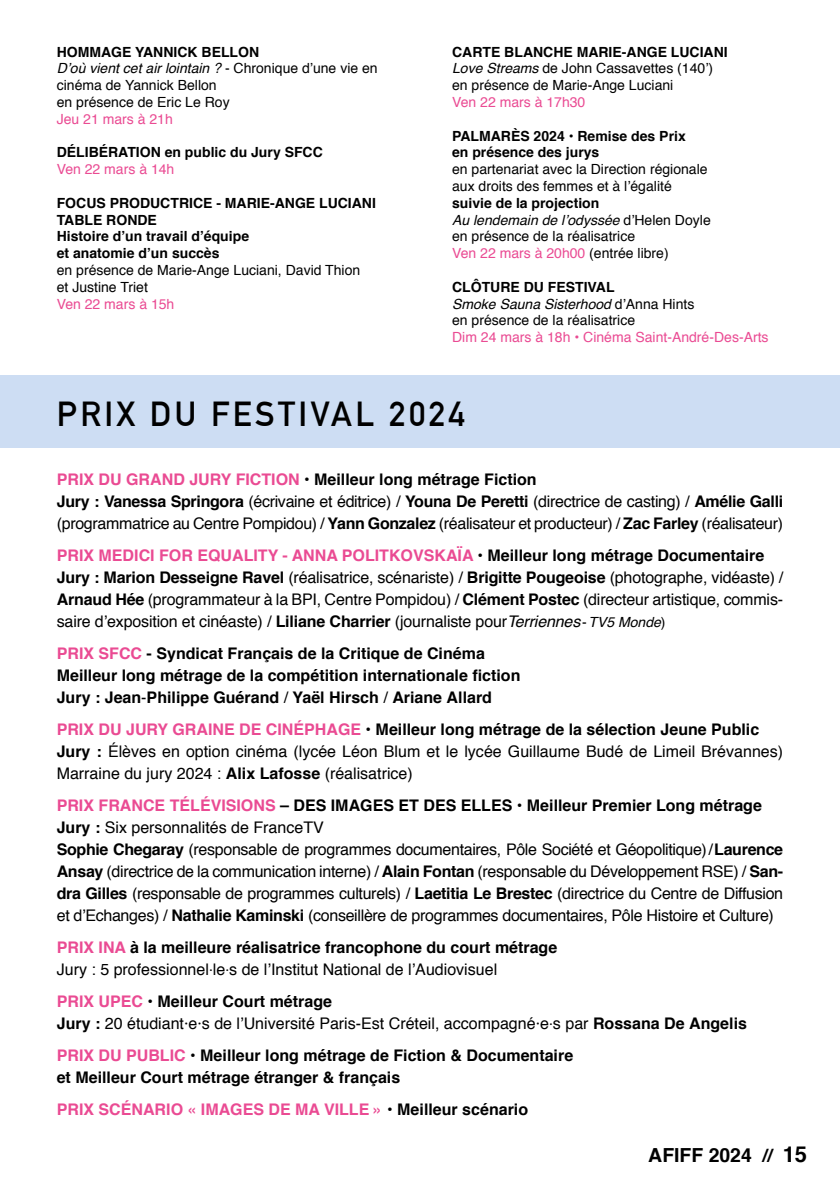
<style>
.page{position:relative;width:840px;height:1191px;background:#fff}
.page>*{position:absolute;margin:0;border:0;box-sizing:border-box;transform-origin:0 0}
.t1{font:700 34px "DIN Alternate";letter-spacing:.1em;color:#000}
.t2{font:700 19.4px "Helvetica";color:#000}
.t3{font:16px/22px "Helvetica";letter-spacing:-.01em;color:#000}
.t4{font:700 16px/22px "Helvetica";color:#000}
.t5{font:700 16px "Helvetica";color:#ea4b93}
.t6{font:14px/16.8px "Helvetica";color:#000}
.t7{font:700 14px/16.8px "Helvetica";color:#000}
.t8{font:14px "Helvetica";color:#ea4b93}
.s1{font-weight:700}
.s2{font-style:italic}
.s3{color:#ea4b93}
.s4{font-weight:700;color:#ea4b93}
.s5{font-size:14px}
.s6{font-style:italic;font-size:14px}
.s7{font-weight:400}
.s8{color:#000}
.s9{font-size:18px}
.s10{font-size:22px}
</style>
<div class="page">
<div style="left:0;top:375px;width:839px;height:72px;background:#cdddf3"></div>
<p class="t6" style="left:57px;top:44px;width:322px"><span class="s1">HOMMAGE YANNICK BELLON<br></span><span class="s2">D’où vient cet air lointain ?</span> - Chronique d’une vie en cinéma de Yannick Bellon<br>en présence de Eric Le Roy</p>
<p class="t8" style="left:57px;top:108px;width:117px">Jeu 21 mars à 21h</p>
<p class="t7" style="left:57px;top:144px;width:267px">DÉLIBÉRATION en public du Jury SFCC</p>
<p class="t8" style="left:57px;top:158px;width:119px">Ven 22 mars à 14h</p>
<p class="t7" style="left:57px;top:195px;width:320px">FOCUS PRODUCTRICE - MARIE-ANGE LUCIANI<br>TABLE RONDE<br>Histoire d’un travail d’équipe<br>et anatomie d’un succès</p>
<p class="t6" style="left:57px;top:262px;width:305px">en présence de Marie-Ange Luciani, David Thion et Justine Triet</p>
<p class="t8" style="left:57px;top:293px;width:119px">Ven 22 mars à 15h</p>
<p class="t6" style="left:452px;top:44px;width:277px"><span class="s1">CARTE BLANCHE MARIE-ANGE LUCIANI<br></span><span class="s2">Love Streams</span> de John Cassavettes (140’) en présence de Marie-Ange Luciani</p>
<p class="t8" style="left:452px;top:91px;width:135px">Ven 22 mars à 17h30</p>
<p class="t7" style="left:452px;top:127px;width:235px">PALMARÈS 2024 • Remise des Prix en présence des jurys</p>
<p class="t6" style="left:452px;top:161px;width:257px">en partenariat avec la Direction régionale aux droits des femmes et à l’égalité</p>
<p class="t6" style="left:452px;top:195px;width:260px"><span class="s1">suivie de la projection<br></span><span class="s2">Au lendemain de l’odyssée</span> d’Helen Doyle en présence de la réalisatrice<br><span class="s3">Ven 22 mars à 20h00</span> (entrée libre)</p>
<p class="t6" style="left:452px;top:279px;width:244px"><span class="s1">CLÔTURE DU FESTIVAL<br></span><span class="s2">Smoke Sauna Sisterhood</span> d’Anna Hints en présence de la réalisatrice</p>
<p class="t8" style="left:452px;top:326px;width:318px">Dim 24 mars à 18h • Cinéma Saint-André-Des-Arts</p>
<h1 class="t1" style="left:57px;top:388px;width:409px">PRIX DU FESTIVAL 2024</h1>
<p class="t3" style="left:57px;top:469px;width:727px"><span class="s4">PRIX DU GRAND JURY FICTION</span> <span class="s1">• Meilleur long métrage Fiction<br>Jury : Vanessa Springora</span> (écrivaine et éditrice) / <span class="s1">Youna De Peretti</span> (directrice de casting) / <span class="s1">Amélie Galli </span>(programmatrice au Centre Pompidou) / <span class="s1">Yann Gonzalez</span> (réalisateur et producteur) / <span class="s1">Zac Farley</span> (réalisateur)</p>
<p class="t3" style="left:57px;top:545px;width:727px"><span class="s4">PRIX MEDICI FOR EQUALITY - ANNA POLITKOVSKAÏA</span> <span class="s1">• Meilleur long métrage Documentaire Jury : Marion Desseigne Ravel</span> (réalisatrice, scénariste) / <span class="s1">Brigitte Pougeoise</span> (photographe, vidéaste) / <span class="s1">Arnaud Hée</span> (programmateur à la BPI, Centre Pompidou) / <span class="s1">Clément Postec</span> (directeur artistique, commis&shy;saire d’exposition et cinéaste) / <span class="s1">Liliane Charrier</span> (journaliste pour<span class="s2">Terriennes</span><span class="s5">-</span><span class="s6">TV5 Monde</span><span class="s5">)</span></p>
<p class="t4" style="left:57px;top:642px;width:465px"><span class="s3">PRIX SFCC</span> - Syndicat Français de la Critique de Cinéma<br>Meilleur long métrage de la compétition internationale fiction<br>Jury : Jean<span class="s7">-</span>Philippe Guérand <span class="s7">/</span> Yaël Hirsch <span class="s7">/</span> Ariane Allard</p>
<p class="t3" style="left:57px;top:719px;width:727px"><span class="s4">PRIX DU JURY GRAINE DE CINÉPHAGE</span> <span class="s1">• Meilleur long métrage de la sélection Jeune Public<br>Jury :</span> Élèves en option cinéma (lycée Léon Blum et le lycée Guillaume Budé de Limeil Brévannes)<br>Marraine du jury 2024 : <span class="s1">Alix Lafosse</span> (réalisatrice)</p>
<p class="t3" style="left:57px;top:795px;width:727px"><span class="s4">PRIX FRANCE TÉLÉVISIONS</span> <span class="s1">– DES IMAGES ET DES ELLES • Meilleur Premier Long métrage Jury :</span> Six personnalités de FranceTV<br><span class="s1">Sophie Chegaray</span> (responsable de programmes documentaires, Pôle Société et Géopolitique)/<span class="s1">Laurence Ansay</span> (directrice de la communication interne) / <span class="s1">Alain Fontan</span> (responsable du Développement RSE) / <span class="s1">San&shy;dra Gilles</span> (responsable de programmes culturels) / <span class="s1">Laetitia Le Brestec</span> (directrice du Centre de Diffusion et d’Echanges) / <span class="s1">Nathalie Kaminski</span> (conseillère de programmes documentaires, Pôle Histoire et Culture)</p>
<p class="t3" style="left:57px;top:937px;width:502px"><span class="s4">PRIX INA</span> <span class="s1">à la meilleure réalisatrice francophone du court métrage<br></span>Jury : 5 professionnel<span class="s5">·</span>le<span class="s5">·</span>s de l’Institut National de l’Audiovisuel</p>
<p class="t3" style="left:57px;top:991px;width:691px"><span class="s4">PRIX UPEC</span> <span class="s1">• Meilleur Court métrage<br>Jury :</span> 20 étudiant·e·s de l’Université Paris-Est Créteil, accompagné·e<span class="s5">·</span>s par <span class="s1">Rossana De Angelis</span></p>
<p class="t4" style="left:57px;top:1044px;width:517px"><span class="s3">PRIX DU PUBLIC</span> • Meilleur long métrage de Fiction &amp; Documentaire et Meilleur Court métrage étranger &amp; français</p>
<p class="t5" style="left:57px;top:1096px;width:472px">PRIX SCÉNARIO « IMAGES DE MA VILLE » <span class="s8">• Meilleur scénario</span></p>
<p class="t2" style="left:648px;top:1139px;width:160px">AFIFF 2024 <span class="s9">//</span> <span class="s10">15</span></p>
</div>
